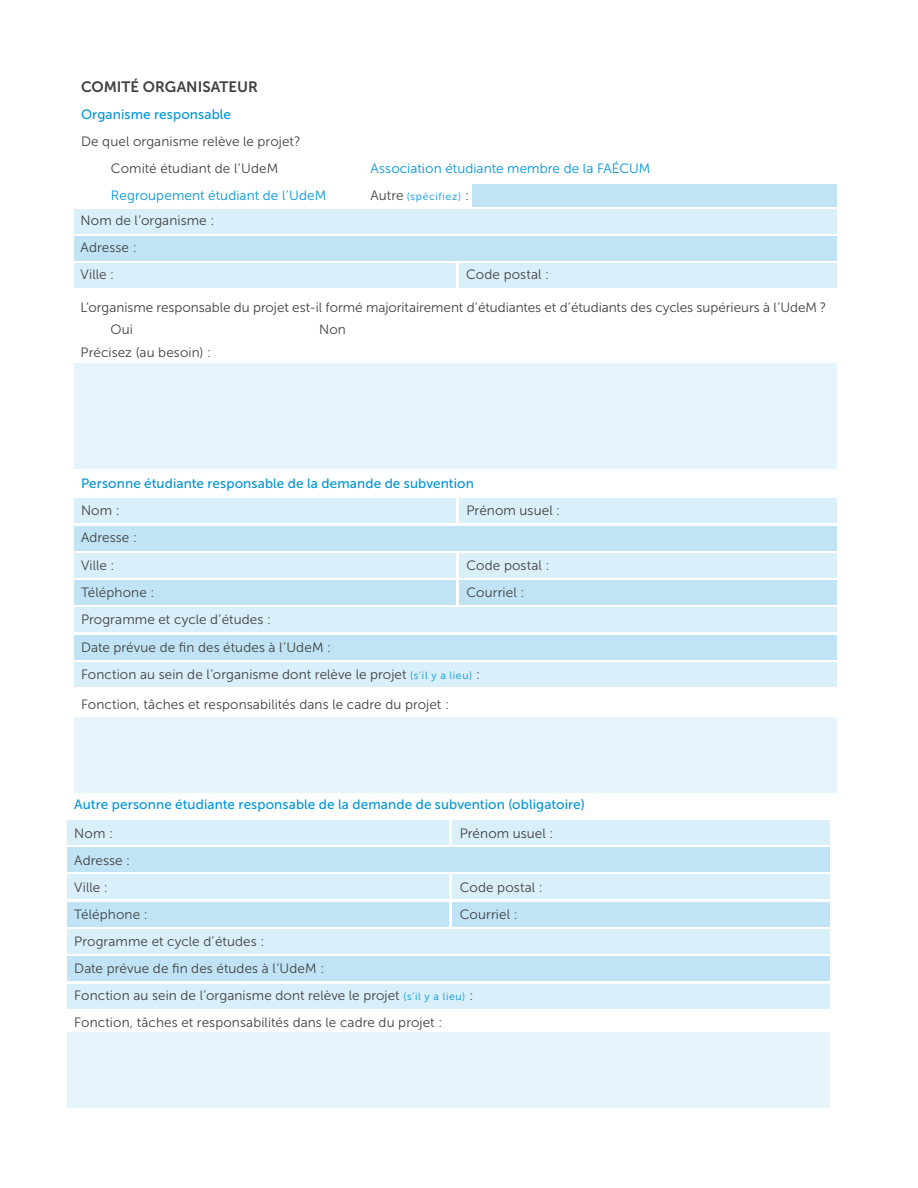
<style>
.page{position:relative;width:918px;height:1188px;background:#fff}
.page>*{position:absolute;margin:0;border:0;box-sizing:border-box;transform-origin:0 0}
.t1{font:15px "Museo Sans 700";color:#414042}
.t2{font:13.5px/27px "Museo Sans 300";letter-spacing:.005em;color:#414042}
.t3{font:13.5px "Museo Sans 500";letter-spacing:.01em;color:#0095dc}
.t4{font:13.5px "Museo Sans 300";letter-spacing:.005em;color:#0095dc}
.t5{font:10.5px "Museo Sans 300";letter-spacing:.06em;color:#0095dc}
.s1{font-size:13.5px;color:#414042}
.s2{font-size:10.5px;color:#0095dc}
</style>
<div class="page">
<div style="left:74px;top:526px;width:763px;height:24px;background:#c0e4f6"></div>
<div style="left:74px;top:608px;width:763px;height:24px;background:#d9eff9"></div>
<div style="left:74px;top:635px;width:763px;height:24px;background:#c0e4f6"></div>
<div style="left:74px;top:662px;width:763px;height:25px;background:#d9eff9"></div>
<div style="left:74px;top:717px;width:763px;height:76px;background:#e6f4fb"></div>
<div style="left:74px;top:553px;width:382px;height:24px;background:#d9eff9"></div>
<div style="left:74px;top:580px;width:382px;height:25px;background:#c0e4f6"></div>
<div style="left:74px;top:499px;width:382px;height:24px;background:#d9eff9"></div>
<div style="left:459px;top:553px;width:378px;height:24px;background:#d9eff9"></div>
<div style="left:459px;top:580px;width:378px;height:25px;background:#c0e4f6"></div>
<div style="left:459px;top:499px;width:378px;height:24px;background:#d9eff9"></div>
<div style="left:74px;top:236px;width:763px;height:24px;background:#c0e4f6"></div>
<div style="left:74px;top:263px;width:382px;height:25px;background:#d9eff9"></div>
<div style="left:74px;top:209px;width:763px;height:25px;background:#d9eff9"></div>
<div style="left:459px;top:263px;width:378px;height:25px;background:#d9eff9"></div>
<div style="left:473px;top:184px;width:364px;height:23px;background:#c0e4f6"></div>
<div style="left:74px;top:364px;width:763px;height:105px;background:#e6f4fb"></div>
<div style="left:68px;top:847px;width:762px;height:25px;background:#c0e4f6"></div>
<div style="left:68px;top:929px;width:762px;height:25px;background:#d9eff9"></div>
<div style="left:68px;top:957px;width:762px;height:24px;background:#c0e4f6"></div>
<div style="left:68px;top:984px;width:762px;height:24px;background:#d9eff9"></div>
<div style="left:68px;top:1032px;width:762px;height:76px;background:#e6f4fb"></div>
<div style="left:68px;top:875px;width:381px;height:24px;background:#d9eff9"></div>
<div style="left:68px;top:902px;width:381px;height:24px;background:#c0e4f6"></div>
<div style="left:68px;top:820px;width:381px;height:24px;background:#d9eff9"></div>
<div style="left:452px;top:820px;width:378px;height:24px;background:#d9eff9"></div>
<div style="left:452px;top:875px;width:378px;height:24px;background:#d9eff9"></div>
<div style="left:452px;top:902px;width:378px;height:24px;background:#c0e4f6"></div>
<p class="t1" style="left:81px;top:79px;width:178px">COMITÉ ORGANISATEUR</p>
<p class="t3" style="left:81px;top:106px;width:152px">Organisme responsable</p>
<p class="t2" style="left:81px;top:127px;width:221px;text-align:center">De quel organisme relève le projet ?<br>Comité étudiant de l’UdeM</p>
<p class="t4" style="left:370px;top:161px;width:281px">Association étudiante membre de la FAÉCUM</p>
<p class="t4" style="left:111px;top:188px;width:217px">Regroupement étudiant de l’UdeM</p>
<p class="t5" style="left:370px;top:190px;width:100px"><span class="s1">Autre</span> (spécifiez) <span class="s1">:</span></p>
<p class="t2" style="left:81px;top:207px;width:135px">Nom de l’organisme :<br>Adresse :<br>Ville :</p>
<p class="t2" style="left:466px;top:261px;width:85px">Code postal :</p>
<p class="t2" style="left:111px;top:297px;width:717px;line-height:22.2px;text-indent:-30px">L’organisme responsable du projet est-il formé majoritairement d’étudiantes et d’étudiants des cycles supérieurs à l’UdeM ?<br>Oui</p>
<p class="t2" style="left:319px;top:316px;width:28px">Non</p>
<p class="t2" style="left:81px;top:338px;width:132px">Précisez (au besoin) :</p>
<p class="t3" style="left:81px;top:475px;width:394px">Personne étudiante responsable de la demande de subvention</p>
<p class="t2" style="left:81px;top:496px;width:40px">Nom :</p>
<p class="t2" style="left:467px;top:496px;width:95px">Prénom usuel :</p>
<p class="t2" style="left:81px;top:523px;width:58px;line-height:28.5px">Adresse :<br>Ville :</p>
<p class="t2" style="left:467px;top:552px;width:85px">Code postal :</p>
<p class="t2" style="left:81px;top:579px;width:75px">Téléphone :</p>
<p class="t2" style="left:467px;top:579px;width:59px">Courriel :</p>
<p class="t2" style="left:81px;top:606px;width:401px;line-height:27.5px">Programme et cycle d’études :<br>Date prévue de fin des études à l’UdeM :<br>Fonction au sein de l’organisme dont relève le projet <span class="s2">(s’il y a lieu)</span> :</p>
<p class="t2" style="left:81px;top:691px;width:370px">Fonction, tâches et responsabilités dans le cadre du projet :</p>
<p class="t3" style="left:74px;top:797px;width:512px">Autre personne étudiante responsable de la demande de subvention (obligatoire)</p>
<p class="t2" style="left:74px;top:819px;width:40px">Nom :</p>
<p class="t2" style="left:460px;top:819px;width:95px">Prénom usuel :</p>
<p class="t2" style="left:74px;top:846px;width:58px">Adresse :<br>Ville :</p>
<p class="t2" style="left:460px;top:873px;width:85px">Code postal :</p>
<p class="t2" style="left:74px;top:900px;width:75px">Téléphone :</p>
<p class="t2" style="left:460px;top:900px;width:59px">Courriel :</p>
<p class="t2" style="left:74px;top:927px;width:401px">Programme et cycle d’études :<br>Date prévue de fin des études à l’UdeM :<br>Fonction au sein de l’organisme dont relève le projet <span class="s2">(s’il y a lieu)</span> :<br>Fonction, tâches et responsabilités dans le cadre du projet :</p>
</div>
